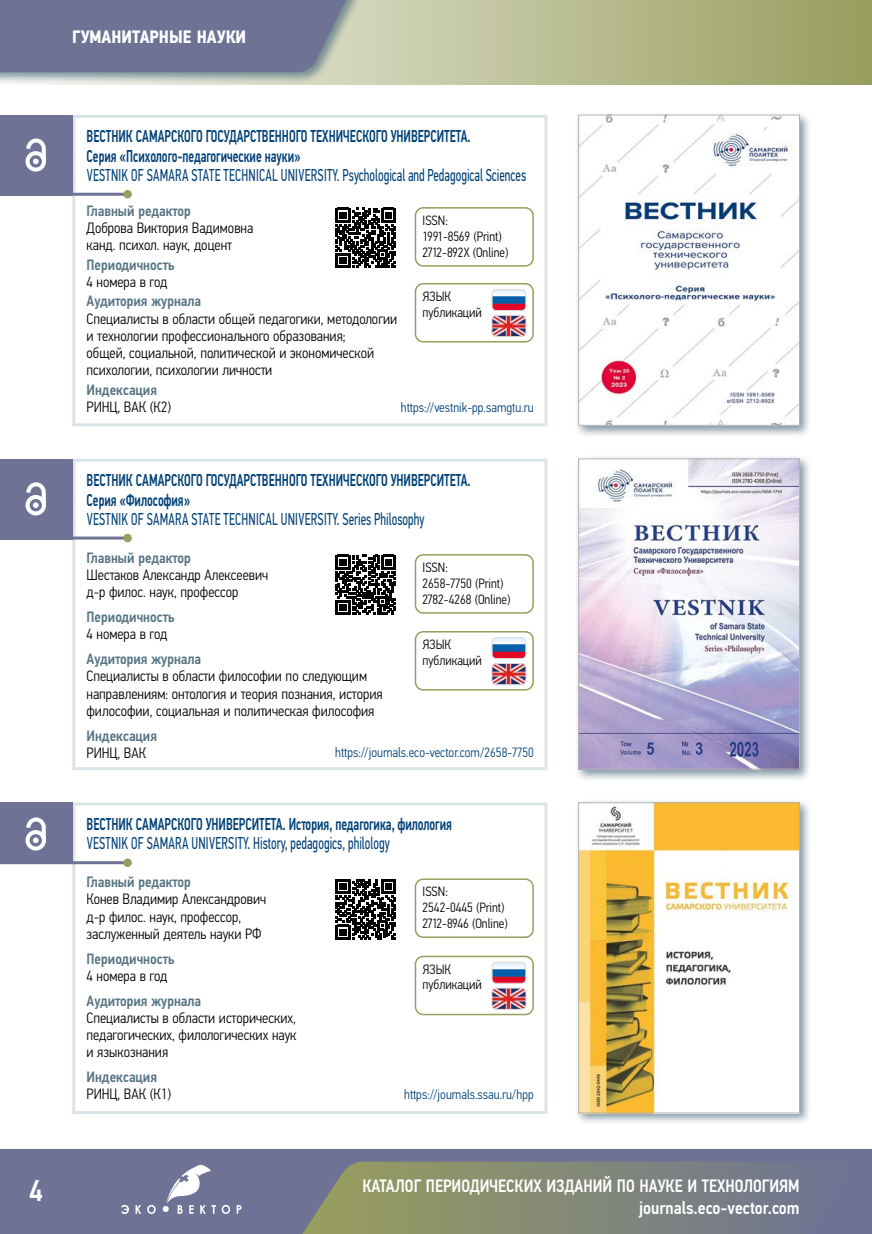
<style>
.page{position:relative;width:872px;height:1234px;background:#fff}
.page>*{position:absolute;margin:0;border:0;box-sizing:border-box;transform-origin:0 0}
.t1{font:500 30px "Eco Vector Cond";color:#fff}
.t2{font:500 18px "Eco Vector Cond";color:#fff;scale:.95 1}
.t3{font:500 18px "Eco Vector Cond";color:#fff}
.t4{font:700 18px "Eco Vector Cond";color:#fff}
.Header_02{font:500 17.25px/19.5px "Eco Vector Cond";color:#004177;scale:.76 1}
.Body_Text{font:300 15px/17.2px "Eco Vector Cond";color:#000}
.Body_Text-2{font:500 15px/17.2px "Eco Vector Cond";color:#567483}
.Body_Text_Plate{font:300 13.5px/15.8px "Eco Vector Cond";color:#000}
.Body_Text_Plate-2{font:300 13.5px "Eco Vector Cond";color:#004177}
.s1{font-weight:400}
.s2{font-weight:500;color:#567483}
.s3{font-weight:300;color:#000}
</style>
<div class="page">
<svg style="left:364px;top:0;width:508px;height:85px;background:#b4b88b"></svg>
<div style="left:0;top:0;width:364px;height:85px;background:#567483;opacity:.75"></div>
<div style="left:0;top:0;width:354px;height:72px;background:#6e7395"></div>
<div style="left:0;top:1148px;width:872px;height:85px;background:#6e7395"></div>
<svg style="left:222px;top:1204px;width:8px;height:9px"></svg>
<svg style="left:237px;top:1205px;width:4px;height:8px"></svg>
<svg style="left:121px;top:1204px;width:8px;height:9px"></svg>
<svg style="left:135px;top:1205px;width:6px;height:8px"></svg>
<svg style="left:147px;top:1204px;width:9px;height:9px"></svg>
<svg style="left:163px;top:1164px;width:53px;height:49px"></svg>
<svg style="left:303px;top:1161px;width:454px;height:72px"></svg>
<hr style="left:72px;top:423px;width:475px;height:3px;background:#dae3e8">
<hr style="left:72px;top:767px;width:475px;height:3px;background:#dae3e8">
<hr style="left:72px;top:115px;width:475px;height:3px;background:#dae3e8">
<hr style="left:72px;top:118px;width:3px;height:305px;background:#dae3e8">
<hr style="left:544px;top:118px;width:3px;height:305px;background:#dae3e8">
<hr style="left:72px;top:458px;width:475px;height:3px;background:#dae3e8">
<hr style="left:72px;top:461px;width:3px;height:306px;background:#dae3e8">
<hr style="left:544px;top:461px;width:3px;height:306px;background:#dae3e8">
<hr style="left:72px;top:802px;width:475px;height:3px;background:#dae3e8">
<hr style="left:72px;top:805px;width:3px;height:305px;background:#dae3e8">
<hr style="left:544px;top:805px;width:3px;height:305px;background:#dae3e8">
<hr style="left:72px;top:1110px;width:475px;height:3px;background:#dae3e8">
<div style="left:0;top:115px;width:72px;height:81px;background:#6e7395"></div>
<hr style="left:0;top:193px;width:128px;height:3px;background:#6e7395">
<div style="left:123px;top:190px;width:9px;height:8px;background:#989e5e;border-radius:50%"></div>
<svg style="left:26px;top:138px;width:20px;height:34px"></svg>
<div style="left:574px;top:111px;width:238px;height:327px;background:#567483;opacity:.75"></div>
<img style="left:580px;top:117px;width:217px;height:306px">
<div style="left:578px;top:115px;width:221px;height:310px;border:1px solid #b3b2b2"></div>
<svg style="left:336px;top:208px;width:60px;height:60px"></svg>
<div style="left:415px;top:207px;width:119px;height:59px;border:2px solid #989e5e;border-radius:8px"></div>
<div style="left:415px;top:283px;width:119px;height:59px;border:2px solid #989e5e;border-radius:8px"></div>
<img style="left:492px;top:291px;width:34px;height:19px">
<div style="left:492px;top:289px;width:34px;height:21px;border:1px solid #dadada;border-radius:4px"></div>
<img style="left:492px;top:315px;width:34px;height:21px">
<div style="left:492px;top:315px;width:34px;height:22px;border:1px solid #dadada;border-radius:4px"></div>
<div style="left:0;top:458px;width:72px;height:81px;background:#6e7395"></div>
<hr style="left:0;top:536px;width:128px;height:3px;background:#6e7395">
<div style="left:123px;top:533px;width:9px;height:9px;background:#989e5e;border-radius:50%"></div>
<svg style="left:26px;top:482px;width:20px;height:33px"></svg>
<div style="left:574px;top:455px;width:238px;height:326px;background:#567483;opacity:.75"></div>
<img style="left:580px;top:460px;width:217px;height:307px">
<div style="left:578px;top:458px;width:221px;height:311px;border:1px solid #b3b2b2"></div>
<svg style="left:336px;top:555px;width:60px;height:60px"></svg>
<div style="left:415px;top:554px;width:119px;height:59px;border:2px solid #989e5e;border-radius:8px"></div>
<div style="left:415px;top:631px;width:119px;height:59px;border:2px solid #989e5e;border-radius:8px"></div>
<img style="left:492px;top:639px;width:34px;height:19px">
<div style="left:492px;top:637px;width:34px;height:21px;border:1px solid #dadada;border-radius:4px"></div>
<img style="left:492px;top:664px;width:34px;height:20px">
<div style="left:492px;top:663px;width:34px;height:21px;border:1px solid #dadada;border-radius:4px"></div>
<div style="left:0;top:802px;width:72px;height:62px;background:#6e7395"></div>
<hr style="left:0;top:861px;width:128px;height:3px;background:#6e7395">
<div style="left:123px;top:858px;width:9px;height:8px;background:#989e5e;border-radius:50%"></div>
<svg style="left:26px;top:817px;width:20px;height:33px"></svg>
<div style="left:574px;top:798px;width:238px;height:327px;background:#567483;opacity:.75"></div>
<img style="left:580px;top:804px;width:217px;height:306px">
<div style="left:578px;top:802px;width:221px;height:310px;border:1px solid #b3b2b2"></div>
<svg style="left:336px;top:879px;width:60px;height:60px"></svg>
<div style="left:415px;top:878px;width:119px;height:59px;border:2px solid #989e5e;border-radius:8px"></div>
<div style="left:415px;top:955px;width:119px;height:60px;border:2px solid #989e5e;border-radius:8px"></div>
<img style="left:492px;top:963px;width:34px;height:20px">
<div style="left:492px;top:961px;width:34px;height:22px;border:1px solid #dadada;border-radius:4px"></div>
<img style="left:492px;top:989px;width:34px;height:20px">
<div style="left:492px;top:987px;width:34px;height:22px;border:1px solid #dadada;border-radius:4px"></div>
<p class="t4" style="left:72px;top:26px;width:175px">ГУМАНИТАРНЫЕ НАУКИ</p>
<h1 class="t1" style="left:29px;top:1171px;width:15px">4</h1>
<p class="Header_02" style="left:87px;top:127px;width:580px">ВЕСТНИК САМАРСКОГО ГОСУДАРСТВЕННОГО ТЕХНИЧЕСКОГО УНИВЕРСИТЕТА.<br>Серия «Психолого-педагогические науки»<br><span class="s1">VESTNIK OF SAMARA STATE TECHNICAL UNIVERSITY. Psychological and Pedagogical Sciences</span></p>
<p class="Body_Text" style="left:87px;top:202px;width:168px"><span class="s2">Главный редактор<br></span>Доброва Виктория Вадимовна канд. психол. наук, доцент</p>
<p class="Body_Text-2" style="left:87px;top:256px;width:89px">Периодичность<br><span class="s3">4 номера в год</span></p>
<p class="Body_Text" style="left:87px;top:293px;width:312px"><span class="s2">Аудитория журнала<br></span>Специалисты в области общей педагогики, методологии и технологии профессионального образования;<br>общей, социальной, политической и экономической психологии, психологии личности</p>
<p class="Body_Text" style="left:87px;top:381px;width:86px"><span class="s2">Индексация<br></span>РИНЦ, ВАК (К2)</p>
<p class="Body_Text_Plate" style="left:422px;top:213px;width:87px">ISSN:<br>1991-8569 (Print)<br>2712-892X (Online)</p>
<p class="Body_Text_Plate" style="left:422px;top:288px;width:61px">ЯЗЫК публикаций</p>
<p class="Body_Text_Plate-2" style="left:401px;top:399px;width:134px">https://vestnik-pp.samgtu.ru</p>
<p class="Header_02" style="left:87px;top:470px;width:507px">ВЕСТНИК САМАРСКОГО ГОСУДАРСТВЕННОГО ТЕХНИЧЕСКОГО УНИВЕРСИТЕТА.<br>Серия «Философия»<br><span class="s1">VESTNIK OF SAMARA STATE TECHNICAL UNIVERSITY. Series Philosophy</span></p>
<p class="Body_Text" style="left:87px;top:549px;width:183px"><span class="s2">Главный редактор<br></span>Шестаков Александр Алексеевич д-р филос. наук, профессор</p>
<p class="Body_Text-2" style="left:87px;top:608px;width:89px">Периодичность<br><span class="s3">4 номера в год</span></p>
<p class="Body_Text" style="left:87px;top:650px;width:298px"><span class="s2">Аудитория журнала<br></span>Специалисты в области философии по следующим направлениям: онтология и теория познания, история философии, социальная и политическая философия</p>
<p class="Body_Text-2" style="left:87px;top:726px;width:72px">Индексация<br><span class="s3">РИНЦ, ВАК</span></p>
<p class="Body_Text_Plate" style="left:422px;top:559px;width:89px">ISSN:<br>2658-7750 (Print)<br>2782-4268 (Online)</p>
<p class="Body_Text_Plate" style="left:422px;top:636px;width:61px">ЯЗЫК публикаций</p>
<p class="Body_Text_Plate-2" style="left:335px;top:745px;width:200px">https://journals.eco-vector.com/2658-7750</p>
<p class="Header_02" style="left:87px;top:814px;width:482px">ВЕСТНИК САМАРСКОГО УНИВЕРСИТЕТА. История, педагогика, филология<br><span class="s1">VESTNIK OF SAMARA UNIVERSITY. History, pedagogics, philology</span></p>
<p class="Body_Text" style="left:87px;top:873px;width:181px"><span class="s2">Главный редактор<br></span>Конев Владимир Александрович д-р филос. наук, профессор, заслуженный деятель науки РФ</p>
<p class="Body_Text-2" style="left:87px;top:949px;width:89px">Периодичность<br><span class="s3">4 номера в год</span></p>
<p class="Body_Text" style="left:87px;top:991px;width:211px"><span class="s2">Аудитория журнала<br></span>Специалисты в области исторических, педагогических, филологических наук и языкознания</p>
<p class="Body_Text" style="left:87px;top:1068px;width:86px"><span class="s2">Индексация<br></span>РИНЦ, ВАК (К1)</p>
<p class="Body_Text_Plate" style="left:422px;top:883px;width:87px">ISSN:<br>2542-0445 (Print)<br>2712-8946 (Online)</p>
<p class="Body_Text_Plate" style="left:422px;top:961px;width:61px">ЯЗЫК публикаций</p>
<p class="Body_Text_Plate-2" style="left:404px;top:1086px;width:131px">https://journals.ssau.ru/hpp</p>
<p class="t2" style="left:362px;top:1174px;width:462px">КАТАЛОГ ПЕРИОДИЧЕСКИХ ИЗДАНИЙ ПО НАУКЕ И ТЕХНОЛОГИЯМ</p>
<p class="t3" style="left:639px;top:1196px;width:162px">journals.eco-vector.com</p>
</div>
